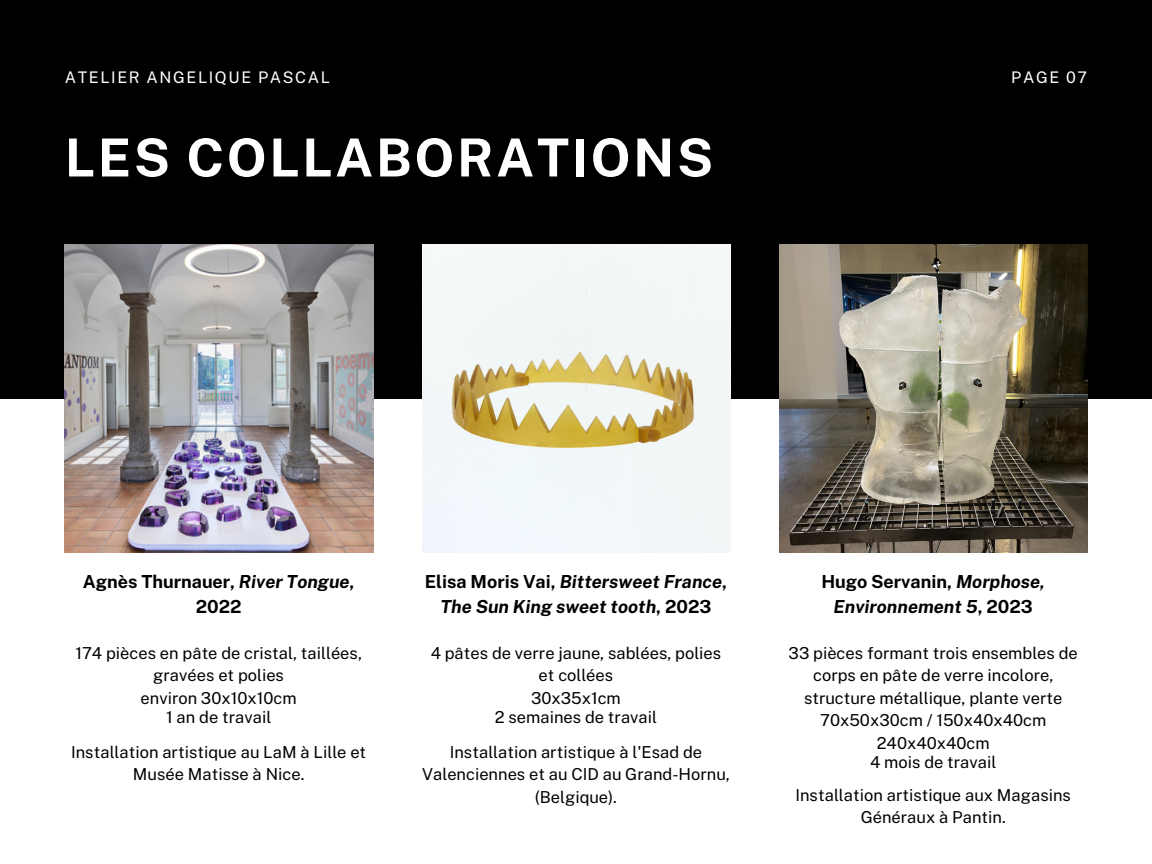
<style>
.page{position:relative;width:1152px;height:864px;background:#fff}
.page>*{position:absolute;margin:0;border:0;box-sizing:border-box;transform-origin:0 0}
.t1{font:700 52.5px "Public Sans";letter-spacing:.05em;color:#fff}
.t2{font:italic 700 18px/24.8px "Public Sans";color:#000;text-align:center}
.t3{font:700 18px/24.8px "Public Sans";color:#000;text-align:center}
.t4{font:16.5px/22.5px "Public Sans";color:#000;text-align:center}
.t5{font:16.05px "Public Sans";letter-spacing:.1em;color:#fff}
.s1{font-style:italic}
.s2{font-style:normal}
</style>
<div class="page">
<div style="left:0;top:0;width:1152px;height:399px;background:#000"></div>
<img style="left:65px;top:244px;width:308px;height:309px">
<img style="left:422px;top:244px;width:308px;height:309px">
<img style="left:779px;top:244px;width:309px;height:309px">
<p class="t5" style="left:65px;top:67px;width:267px">ATELIER ANGELIQUE PASCAL</p>
<p class="t5" style="left:1011px;top:67px;width:77px">PAGE 07</p>
<p class="t1" style="left:65px;top:127px;width:650px">LES COLLABORATIONS</p>
<p class="t3" style="left:83px;top:569px;width:273px">Agnès Thurnauer, <span class="s1">River Tongue</span>,<br>2022</p>
<p class="t4" style="left:75px;top:642px;width:288px">174 pièces en pâte de cristal, taillées, gravées et polies</p>
<p class="t4" style="left:141px;top:687px;width:158px">environ 30x10x10cm</p>
<p class="t4" style="left:166px;top:706px;width:107px">1 an de travail</p>
<p class="t4" style="left:71px;top:741px;width:297px">Installation artistique au LaM à Lille et<br>Musée Matisse à Nice.</p>
<p class="t2" style="left:425px;top:569px;width:304px"><span class="s2">Elisa Moris Vai,</span> Bittersweet France<span class="s2">,<br></span>The Sun King sweet tooth<span class="s2">, 2023</span></p>
<p class="t2" style="left:821px;top:569px;width:225px"><span class="s2">Hugo Servanin,</span> Morphose,<br>Environnement 5<span class="s2">, 2023</span></p>
<p class="t4" style="left:431px;top:642px;width:292px">4 pâtes de verre jaune, sablées, polies et collées</p>
<p class="t4" style="left:531px;top:687px;width:91px">30x35x1cm</p>
<p class="t4" style="left:495px;top:706px;width:164px">2 semaines de travail</p>
<p class="t4" style="left:422px;top:741px;width:309px">Installation artistique à l'Esad de<br>Valenciennes et au CID au Grand-Hornu, (Belgique).</p>
<p class="t4" style="left:789px;top:642px;width:291px">33 pièces formant trois ensembles de corps en pâte de verre incolore, structure métallique, plante verte</p>
<p class="t4" style="left:820px;top:709px;width:228px">70x50x30cm / 150x40x40cm</p>
<p class="t4" style="left:877px;top:732px;width:114px">240x40x40cm</p>
<p class="t4" style="left:870px;top:751px;width:128px">4 mois de travail</p>
<p class="t4" style="left:795px;top:783px;width:277px">Installation artistique aux Magasins<br>Généraux à Pantin.</p>
</div>
